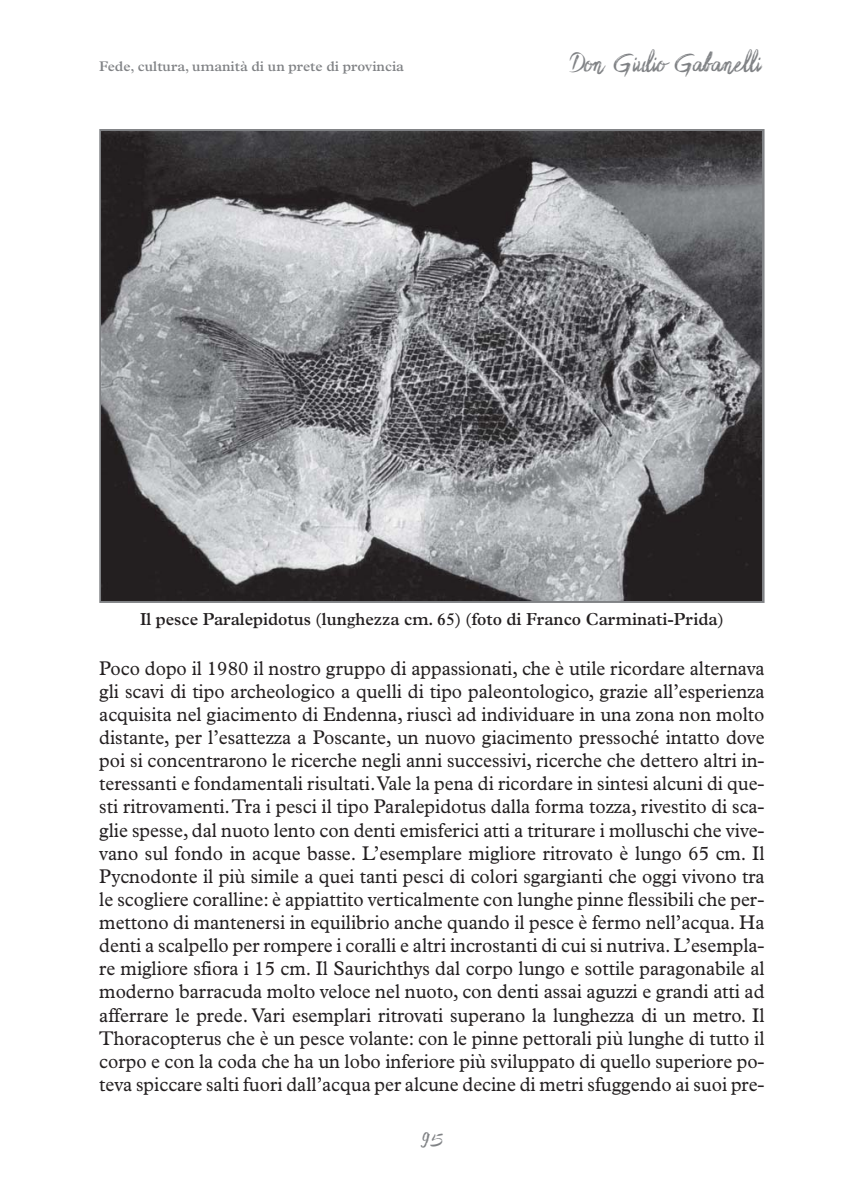
<style>
.page{position:relative;width:844px;height:1191px;background:#fff}
.page>*{position:absolute;margin:0;border:0;box-sizing:border-box;transform-origin:0 0}
.t1{font:21px "Sidney Demo Rough";letter-spacing:-.23em;color:#808285}
.t2{font:19.95px/23.1px "Plantin Std";color:#231f20;text-align:justify;scale:.95 1}
.t3{font:600 17.5px "Plantin Std";color:#231f20;scale:.95 1}
.t4{font:15.75px "Sidney Demo Rough";color:#808285}
.t5{font:600 14px "Plantin Std";color:#808285}
</style>
<div class="page">
<div style="left:99px;top:129px;width:665px;height:474px;border:3px solid #808285"></div>
<img style="left:102px;top:132px;width:659px;height:468px">
<p class="t5" style="left:99px;top:61px;width:306px">Fede, cultura, umanità di un prete di provincia</p>
<p class="t1" style="left:568px;top:51px;width:198px">Don Giulio Gabanelli</p>
<p class="t3" style="left:140px;top:613px;width:616px">Il pesce Paralepidotus (lunghezza cm. 65) (foto di Franco Carminati-Prida)</p>
<p class="t2" style="left:99px;top:658px;width:701px">Poco dopo il 1980 il nostro gruppo di appassionati, che è utile ricordare alternava gli scavi di tipo archeologico a quelli di tipo paleontologico, grazie all’esperienza acquisita nel giacimento di Endenna, riuscì ad individuare in una zona non molto distante, per l’esattezza a Poscante, un nuovo giacimento pressoché intatto dove poi si concentrarono le ricerche negli anni successivi, ricerche che dettero altri in&shy;teressanti e fondamentali risultati. Vale la pena di ricordare in sintesi alcuni di que&shy;sti ritrovamenti. Tra i pesci il tipo Paralepidotus dalla forma tozza, rivestito di sca&shy;glie spesse, dal nuoto lento con denti emisferici atti a triturare i molluschi che vive&shy;vano sul fondo in acque basse. L’esemplare migliore ritrovato è lungo 65 cm. Il Pycnodonte il più simile a quei tanti pesci di colori sgargianti che oggi vivono tra le scogliere coralline: è appiattito verticalmente con lunghe pinne flessibili che per&shy;mettono di mantenersi in equilibrio anche quando il pesce è fermo nell’acqua. Ha denti a scalpello per rompere i coralli e altri incrostanti di cui si nutriva. L’esempla&shy;re migliore sfiora i 15 cm. Il Saurichthys dal corpo lungo e sottile paragonabile al moderno barracuda molto veloce nel nuoto, con denti assai aguzzi e grandi atti ad afferrare le prede. Vari esemplari ritrovati superano la lunghezza di un metro. Il Thoracopterus che è un pesce volante: con le pinne pettorali più lunghe di tutto il corpo e con la coda che ha un lobo inferiore più sviluppato di quello superiore po&shy;teva spiccare salti fuori dall’acqua per alcune decine di metri sfuggendo ai suoi pre-</p>
<p class="t4" style="left:421px;top:1131px;width:24px">95</p>
</div>
